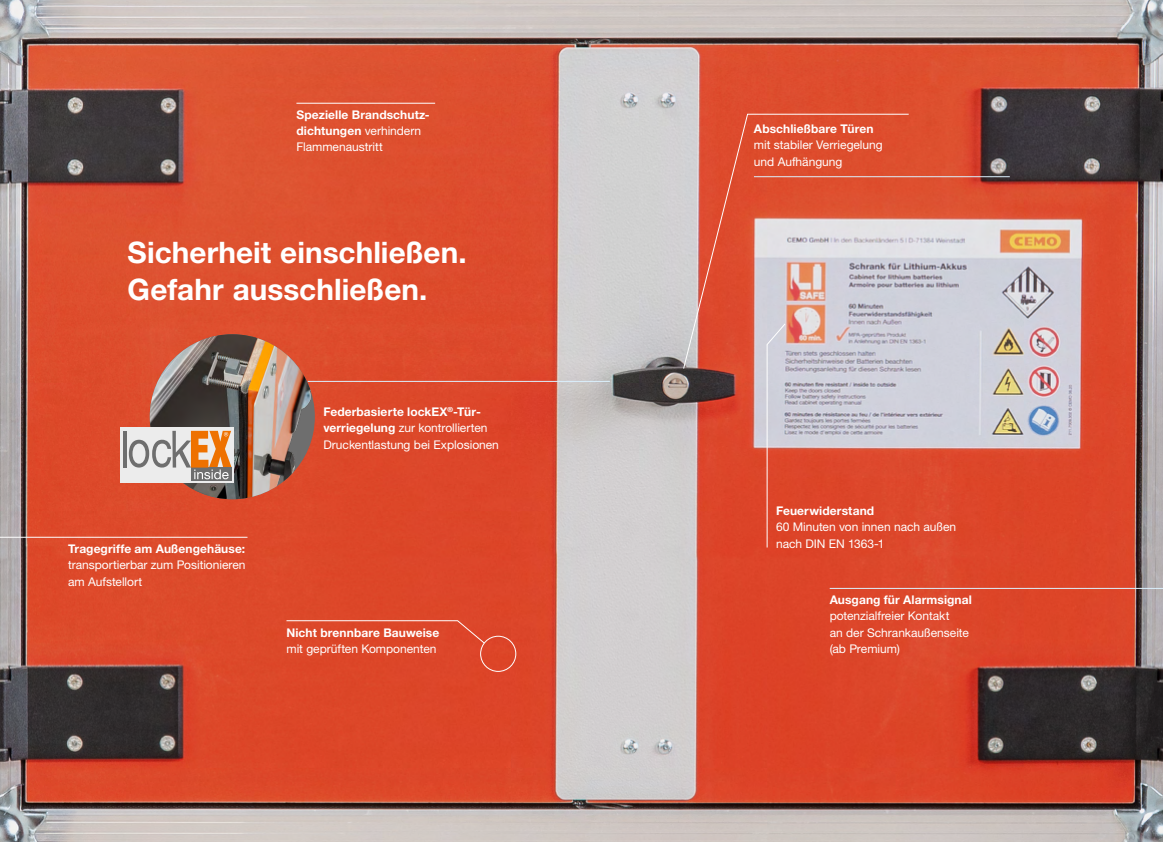
<style>
.page{position:relative;width:1163px;height:842px;background:#fff}
.page>*{position:absolute;margin:0;border:0;box-sizing:border-box;transform-origin:0 0}
.t1{font:700 29.6px/37.1px "Helvetica Neue LT Pro";color:#fff}
.t2{font:12px/16.4px "Helvetica Neue LT Pro";letter-spacing:-.005em;color:#fff}
.t3{font:700 12px/16.4px "Helvetica Neue LT Pro";letter-spacing:.01em;color:#fff}
.s1{font-weight:400}
.s2{font-weight:700}
</style>
<div class="page">
<img style="left:0;top:0;width:1162px;height:842px">
<svg style="left:682px;top:113px;width:227px;height:257px"></svg>
<svg style="left:766px;top:322px;width:20px;height:226px"></svg>
<hr style="left:753px;top:176px;width:256px;height:1px;background:#dbf0fd">
<img style="left:150px;top:334px;width:165px;height:165px;border-radius:82px">
<div style="left:120px;top:427px;width:114px;height:55px;background:#ececec"></div>
<hr style="left:123px;top:431px;width:3px;height:37px;background:#6e6e6e">
<svg style="left:191px;top:479px;width:40px;height:2px"></svg>
<svg style="left:129px;top:431px;width:102px;height:48px"></svg>
<svg style="left:285px;top:620px;width:200px;height:24px"></svg>
<div style="left:480px;top:636px;width:36px;height:36px;border:1px solid #fff;border-radius:50%"></div>
<hr style="left:0;top:537px;width:247px;height:1px;background:#fff">
<hr style="left:308px;top:381px;width:301px;height:1px;background:#dbf0fd">
<hr style="left:829px;top:588px;width:333px;height:1px;background:#dbf0fd">
<hr style="left:296px;top:103px;width:139px;height:1px;background:#fff">
<p class="t3" style="left:296px;top:106px;width:135px">Spezielle Brandschutz&shy;dichtungen <span class="s1">verhindern<br>Flammenaustritt</span></p>
<h1 class="t1" style="left:128px;top:233px;width:340px">Sicherheit einschließen.<br>Gefahr ausschließen.</h1>
<p class="t3" style="left:68px;top:540px;width:179px">Tragegriffe am Außengehäuse:</p>
<p class="t2" style="left:68px;top:557px;width:179px">transportierbar zum Positionieren am Aufstellort</p>
<p class="t2" style="left:323px;top:403px;width:177px"><span class="s2">Federbasierte lockEX</span><sup>®</sup><span class="s2">-Tür&shy;verriegelung</span> zur kontrollierten<br>Druckentlastung bei Explosionen</p>
<p class="t3" style="left:286px;top:624px;width:154px">Nicht brennbare Bauweise</p>
<p class="t2" style="left:286px;top:640px;width:151px">mit geprüften Komponenten</p>
<p class="t3" style="left:753px;top:120px;width:121px">Abschließbare Türen</p>
<p class="t2" style="left:753px;top:136px;width:130px">mit stabiler Verriegelung und Aufhängung</p>
<p class="t3" style="left:776px;top:502px;width:100px">Feuerwiderstand</p>
<p class="t2" style="left:776px;top:518px;width:182px">60 Minuten von innen nach außen nach DIN EN 1363-1</p>
<p class="t3" style="left:829px;top:591px;width:144px">Ausgang für Alarmsignal</p>
<p class="t2" style="left:829px;top:607px;width:141px">potenzialfreier Kontakt<br>an der Schrankaußenseite (ab Premium)</p>
</div>
